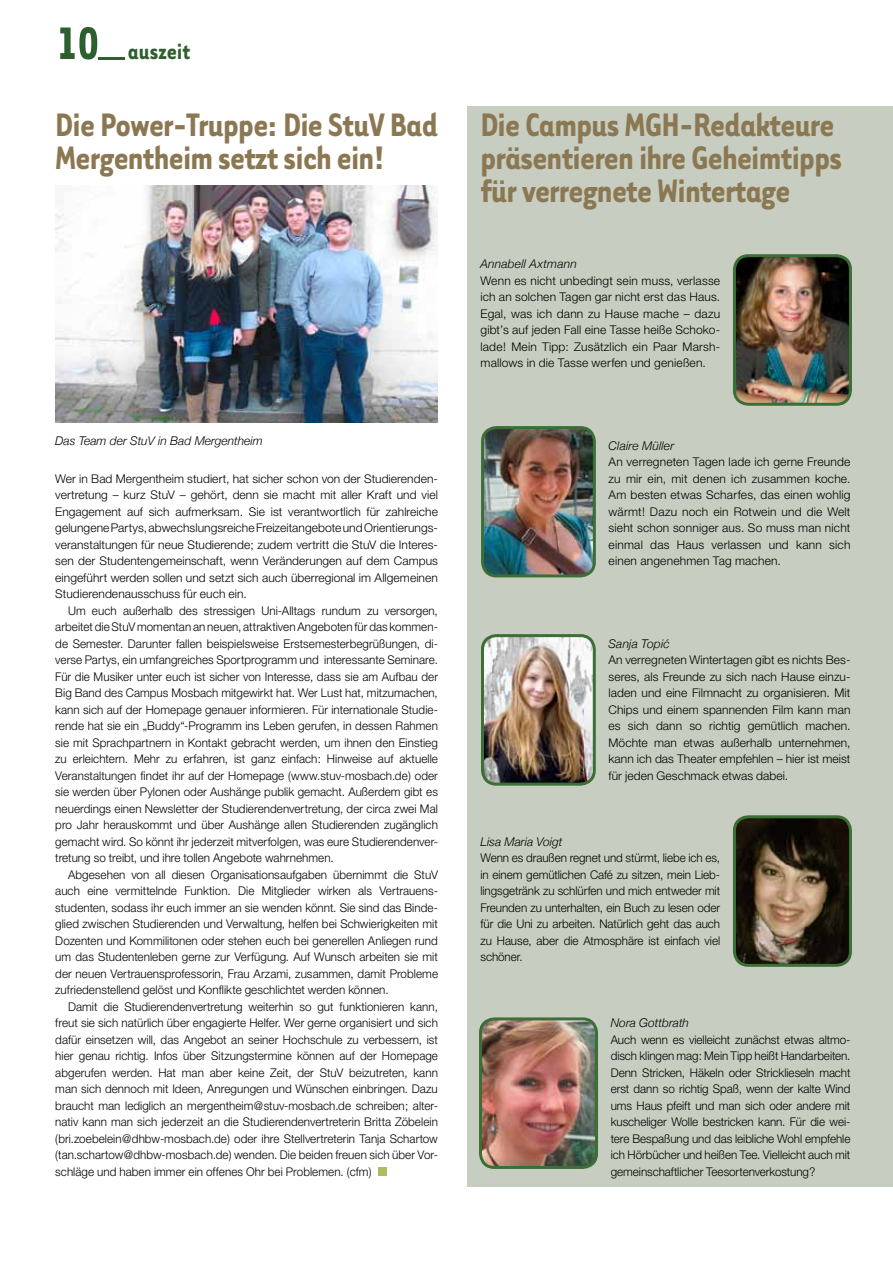
<style>
.page{position:relative;width:893px;height:1263px;background:#fff}
.page>*{position:absolute;margin:0;border:0;box-sizing:border-box;transform-origin:0 0}
.t1{font:700 37.5px/33px "Tarzana Narrow";letter-spacing:-.02em;color:#8b7853}
.t2{font:700 25.5px "Tarzana Narrow";color:#2e5f2f}
.t3{font:300 12px/16.5px "Helvetica Neue";letter-spacing:.005em;color:#000}
.t4{font:italic 300 12px "Helvetica Neue";color:#000}
.s1{font-size:52.5px}
.s2{font-style:italic}
</style>
<div class="page">
<div style="left:468px;top:106px;width:425px;height:1080px;background:#c7cec1"></div>
<div style="left:378px;top:1167px;width:8px;height:8px;background:#b1bb5c"></div>
<img style="left:55px;top:186px;width:383px;height:236px">
<img style="left:482px;top:638px;width:110px;height:144px">
<div style="left:481px;top:634px;width:115px;height:152px;border:3px solid #3c6f36;border-radius:14px"></div>
<img style="left:483px;top:430px;width:110px;height:146px">
<div style="left:481px;top:426px;width:115px;height:151px;border:3px solid #3c6f36;border-radius:14px"></div>
<img style="left:734px;top:258px;width:114px;height:144px">
<div style="left:733px;top:254px;width:119px;height:152px;border:3px solid #3c6f36;border-radius:14px"></div>
<img style="left:737px;top:819px;width:111px;height:144px">
<div style="left:733px;top:815px;width:119px;height:152px;border:3px solid #3c6f36;border-radius:14px"></div>
<img style="left:483px;top:1021px;width:112px;height:144px">
<div style="left:479px;top:1017px;width:119px;height:152px;border:3px solid #3c6f36;border-radius:14px"></div>
<p class="t2" style="left:55px;top:35px;width:137px"><span class="s1">10_</span> auszeit</p>
<p class="t1" style="left:55px;top:106px;width:384px">Die Power-Truppe: Die StuV Bad<br>Mergentheim setzt sich ein!</p>
<p class="t4" style="left:55px;top:433px;width:209px">Das Team der StuV in Bad Mergentheim</p>
<p class="t3" style="left:55px;top:470px;width:384px">Wer in Bad Mergentheim studiert, hat sicher schon von der Studierenden-</p>
<p class="t3" style="left:55px;top:486px;width:384px">vertretung – kurz StuV – gehört, denn sie macht mit aller Kraft und viel</p>
<p class="t3" style="left:55px;top:503px;width:384px">Engagement auf sich aufmerksam. Sie ist verantwortlich für zahlreiche</p>
<p class="t3" style="left:55px;top:519px;width:383px">gelungene Partys, abwechslungsreiche Freizeitangebote und Orientierungs-</p>
<p class="t3" style="left:55px;top:536px;width:384px">veranstaltungen für neue Studierende; zudem vertritt die StuV die Interes-</p>
<p class="t3" style="left:55px;top:552px;width:384px">sen der Studentengemeinschaft, wenn Veränderungen auf dem Campus</p>
<p class="t3" style="left:55px;top:569px;width:384px">eingeführt werden sollen und setzt sich auch überregional im Allgemeinen</p>
<p class="t3" style="left:55px;top:585px;width:193px">Studierendenausschuss für euch ein.</p>
<p class="t3" style="left:68px;top:602px;width:371px">Um euch außerhalb des stressigen Uni-Alltags rundum zu versorgen,</p>
<p class="t3" style="left:55px;top:618px;width:384px">arbeitet die StuV momentan an neuen, attraktiven Angeboten für das kommen-</p>
<p class="t3" style="left:55px;top:635px;width:384px">de Semester. Darunter fallen beispielsweise Erstsemesterbegrüßungen, di-</p>
<p class="t3" style="left:55px;top:651px;width:384px">verse Partys, ein umfangreiches Sportprogramm und interessante Seminare.</p>
<p class="t3" style="left:55px;top:668px;width:384px">Für die Musiker unter euch ist sicher von Interesse, dass sie am Aufbau der</p>
<p class="t3" style="left:55px;top:684px;width:384px">Big Band des Campus Mosbach mitgewirkt hat. Wer Lust hat, mitzumachen,</p>
<p class="t3" style="left:55px;top:701px;width:384px">kann sich auf der Homepage genauer informieren. Für internationale Studie-</p>
<p class="t3" style="left:55px;top:717px;width:384px">rende hat sie ein „Buddy“-Programm ins Leben gerufen, in dessen Rahmen</p>
<p class="t3" style="left:55px;top:734px;width:384px">sie mit Sprachpartnern in Kontakt gebracht werden, um ihnen den Einstieg</p>
<p class="t3" style="left:55px;top:750px;width:384px">zu erleichtern. Mehr zu erfahren, ist ganz einfach: Hinweise auf aktuelle</p>
<p class="t3" style="left:55px;top:767px;width:384px">Veranstaltungen findet ihr auf der Homepage (www.stuv-mosbach.de) oder</p>
<p class="t3" style="left:55px;top:783px;width:384px">sie werden über Pylonen oder Aushänge publik gemacht. Außerdem gibt es</p>
<p class="t3" style="left:55px;top:800px;width:384px">neuerdings einen Newsletter der Studierendenvertretung, der circa zwei Mal</p>
<p class="t3" style="left:55px;top:816px;width:384px">pro Jahr herauskommt und über Aushänge allen Studierenden zugänglich</p>
<p class="t3" style="left:55px;top:833px;width:384px">gemacht wird. So könnt ihr jederzeit mitverfolgen, was eure Studierendenver-</p>
<p class="t3" style="left:55px;top:849px;width:280px">tretung so treibt, und ihre tollen Angebote wahrnehmen.</p>
<p class="t3" style="left:68px;top:866px;width:371px">Abgesehen von all diesen Organisationsaufgaben übernimmt die StuV</p>
<p class="t3" style="left:55px;top:882px;width:383px">auch eine vermittelnde Funktion. Die Mitglieder wirken als Vertrauens-</p>
<p class="t3" style="left:55px;top:899px;width:384px">studenten, sodass ihr euch immer an sie wenden könnt. Sie sind das Binde-</p>
<p class="t3" style="left:55px;top:915px;width:384px">glied zwischen Studierenden und Verwaltung, helfen bei Schwierigkeiten mit</p>
<p class="t3" style="left:55px;top:932px;width:384px">Dozenten und Kommilitonen oder stehen euch bei generellen Anliegen rund</p>
<p class="t3" style="left:55px;top:948px;width:384px">um das Studentenleben gerne zur Verfügung. Auf Wunsch arbeiten sie mit</p>
<p class="t3" style="left:55px;top:965px;width:384px">der neuen Vertrauensprofessorin, Frau Arzami, zusammen, damit Probleme</p>
<p class="t3" style="left:55px;top:981px;width:335px">zufriedenstellend gelöst und Konflikte geschlichtet werden können.</p>
<p class="t3" style="left:68px;top:998px;width:371px">Damit die Studierendenvertretung weiterhin so gut funktionieren kann,</p>
<p class="t3" style="left:55px;top:1014px;width:384px">freut sie sich natürlich über engagierte Helfer. Wer gerne organisiert und sich</p>
<p class="t3" style="left:55px;top:1031px;width:384px">dafür einsetzen will, das Angebot an seiner Hochschule zu verbessern, ist</p>
<p class="t3" style="left:55px;top:1047px;width:384px">hier genau richtig. Infos über Sitzungstermine können auf der Homepage</p>
<p class="t3" style="left:55px;top:1064px;width:384px">abgerufen werden. Hat man aber keine Zeit, der StuV beizutreten, kann</p>
<p class="t3" style="left:55px;top:1080px;width:384px">man sich dennoch mit Ideen, Anregungen und Wünschen einbringen. Dazu</p>
<p class="t3" style="left:55px;top:1097px;width:384px">braucht man lediglich an mergentheim@stuv-mosbach.de schreiben; alter-</p>
<p class="t3" style="left:55px;top:1113px;width:384px">nativ kann man sich jederzeit an die Studierendenvertreterin Britta Zöbelein</p>
<p class="t3" style="left:55px;top:1130px;width:384px">(bri.zoebelein@dhbw-mosbach.de) oder ihre Stellvertreterin Tanja Schartow</p>
<p class="t3" style="left:55px;top:1146px;width:384px">(tan.schartow@dhbw-mosbach.de) wenden. Die beiden freuen sich über Vor-</p>
<p class="t3" style="left:55px;top:1163px;width:318px">schläge und haben immer ein offenes Ohr bei Problemen. (cfm)</p>
<p class="t1" style="left:480px;top:106px;width:363px">Die Campus MGH-Redakteure präsentieren ihre Geheimtipps für verregnete Wintertage</p>
<p class="t3" style="left:480px;top:255px;width:241px"><span class="s2">Annabell Axtmann<br></span>Wenn es nicht unbedingt sein muss, verlasse ich an solchen Tagen gar nicht erst das Haus.<br>Egal, was ich dann zu Hause mache – dazu gibt’s auf jeden Fall eine Tasse heiße Schoko&shy;lade! Mein Tipp: Zusätzlich ein Paar Marsh&shy;mallows in die Tasse werfen und genießen.</p>
<p class="t3" style="left:609px;top:437px;width:243px"><span class="s2">Claire Müller<br></span>An verregneten Tagen lade ich gerne Freunde zu mir ein, mit denen ich zusammen koche.<br>Am besten etwas Scharfes, das einen wohlig wärmt! Dazu noch ein Rotwein und die Welt sieht schon sonniger aus. So muss man nicht einmal das Haus verlassen und kann sich einen angenehmen Tag machen.</p>
<p class="t3" style="left:608px;top:635px;width:243px"><span class="s2">Sanja Topić<br></span>An verregneten Wintertagen gibt es nichts Bes&shy;seres, als Freunde zu sich nach Hause einzu&shy;laden und eine Filmnacht zu organisieren. Mit Chips und einem spannenden Film kann man es sich dann so richtig gemütlich machen.<br>Möchte man etwas außerhalb unternehmen, kann ich das Theater empfehlen – hier ist meist für jeden Geschmack etwas dabei.</p>
<p class="t3" style="left:480px;top:833px;width:241px"><span class="s2">Lisa Maria Voigt<br></span>Wenn es draußen regnet und stürmt, liebe ich es, in einem gemütlichen Café zu sitzen, mein Lieb&shy;lingsgetränk zu schlürfen und mich entweder mit Freunden zu unterhalten, ein Buch zu lesen oder für die Uni zu arbeiten. Natürlich geht das auch zu Hause, aber die Atmosphäre ist einfach viel schöner.</p>
<p class="t3" style="left:611px;top:1014px;width:241px"><span class="s2">Nora Gottbrath<br></span>Auch wenn es vielleicht zunächst etwas altmo&shy;disch klingen mag: Mein Tipp heißt Handarbeiten.<br>Denn Stricken, Häkeln oder Stricklieseln macht erst dann so richtig Spaß, wenn der kalte Wind ums Haus pfeift und man sich oder andere mit kuscheliger Wolle bestricken kann. Für die wei&shy;tere Bespaßung und das leibliche Wohl empfehle ich Hörbücher und heißen Tee. Vielleicht auch mit gemeinschaftlicher Teesortenverkostung?</p>
</div>
